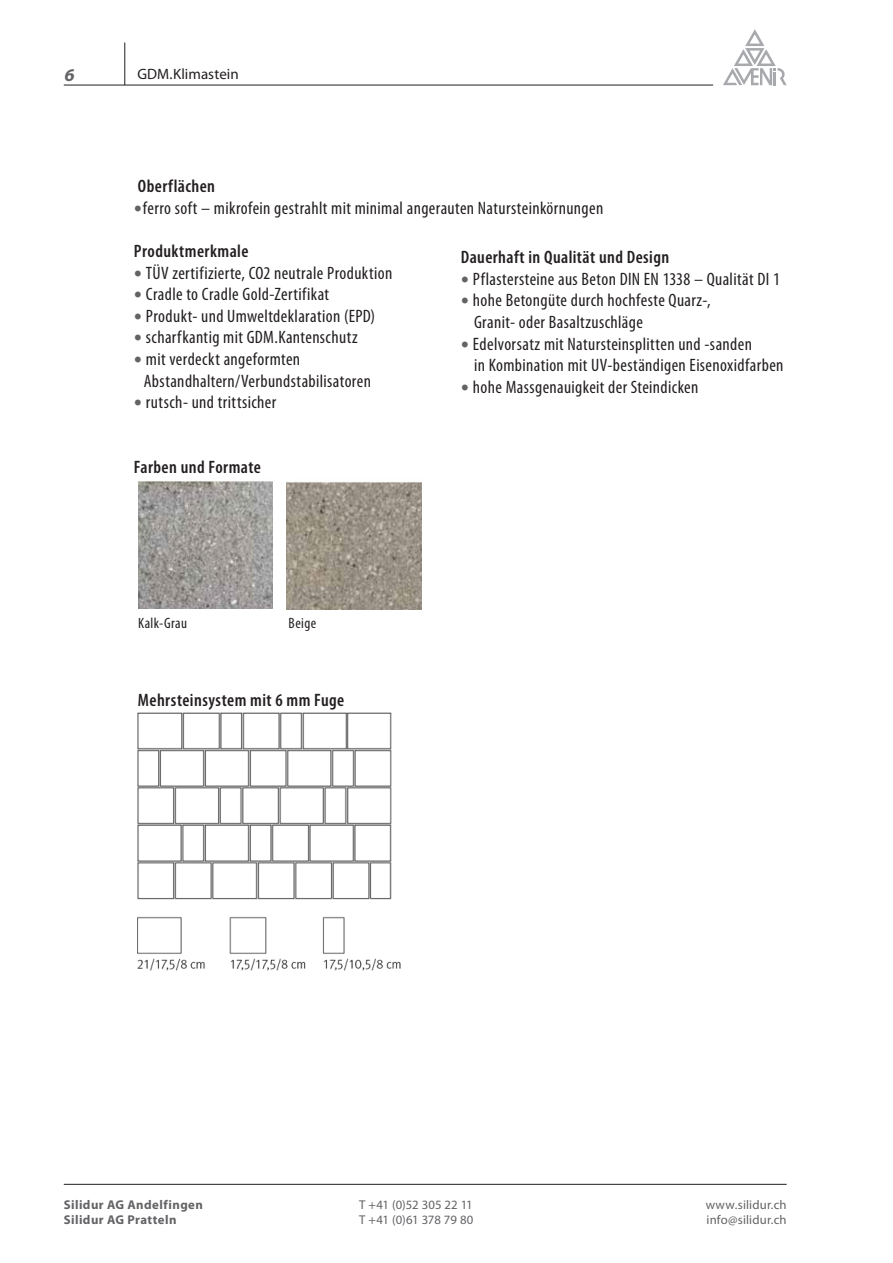
<style>
.page{position:relative;width:893px;height:1263px;background:#fff}
.page>*{position:absolute;margin:0;border:0;box-sizing:border-box;transform-origin:0 0}
.t1{font:condensed 18px/21.6px "Myriad Pro";letter-spacing:.02em;color:#231f20}
.t2{font:600 condensed 18px "Myriad Pro";letter-spacing:.025em;color:#231f20}
.t3{font:italic 700 18px "Myriad Pro";color:#636366}
.t4{font:condensed 15px "Myriad Pro";letter-spacing:.03em;color:#231f20}
.t5{font:15px "Myriad Pro";letter-spacing:.005em;color:#231f20}
.t6{font:12.75px "Myriad Pro";letter-spacing:.01em;color:#636366}
.t7{font:700 12.75px "Myriad Pro";letter-spacing:.035em;color:#636366}
.t8{font:12.75px "Myriad Pro";letter-spacing:-.01em;color:#636366}
</style>
<div class="page">
<hr style="left:125px;top:43px;width:1px;height:42px;background:#231f20">
<hr style="left:64px;top:1184px;width:723px;height:1px;background:#231f20">
<hr style="left:64px;top:85px;width:649px;height:1px;background:#231f20">
<svg style="left:723px;top:29px;width:64px;height:56px"></svg>
<img style="left:138px;top:481px;width:135px;height:127px">
<img style="left:138px;top:712px;width:263px;height:259px">
<img style="left:287px;top:482px;width:134px;height:127px">
<p class="t3" style="left:64px;top:63px;width:15px">6</p>
<p class="t5" style="left:137px;top:65px;width:103px">GDM.Klimastein</p>
<p class="t2" style="left:138px;top:175px;width:79px">Oberflächen</p>
<p class="t1" style="left:143px;top:197px;width:462px">ferro soft – mikrofein gestrahlt mit minimal angerauten Natursteinkörnungen</p>
<p class="t2" style="left:134px;top:240px;width:116px">Produktmerkmale</p>
<p class="t1" style="left:144px;top:262px;width:250px">TÜV zertifizierte, CO2 neutrale Produktion Cradle to Cradle Gold-Zertifikat<br>Produkt- und Umweltdeklaration (EPD) scharfkantig mit GDM.Kantenschutz<br>mit verdeckt angeformten Abstandhaltern/Verbundstabilisatoren rutsch- und trittsicher</p>
<p class="t2" style="left:461px;top:246px;width:210px">Dauerhaft in Qualität und Design</p>
<p class="t1" style="left:473px;top:268px;width:312px">Pflastersteine aus Beton DIN EN 1338 – Qualität DI 1 hohe Betongüte durch hochfeste Quarz-,<br>Granit- oder Basaltzuschläge<br>Edelvorsatz mit Natursteinsplitten und -sanden<br>in Kombination mit UV-beständigen Eisenoxidfarben hohe Massgenauigkeit der Steindicken</p>
<p class="t2" style="left:134px;top:456px;width:128px">Farben und Formate</p>
<p class="t4" style="left:138px;top:614px;width:50px">Kalk-Grau</p>
<p class="t4" style="left:289px;top:614px;width:29px">Beige</p>
<p class="t2" style="left:138px;top:689px;width:208px">Mehrsteinsystem mit 6 mm Fuge</p>
<p class="t7" style="left:64px;top:1196px;width:141px">Silidur AG Andelfingen</p>
<p class="t6" style="left:359px;top:1196px;width:115px">T +41 (0)52 305 22 11</p>
<p class="t6" style="left:706px;top:1196px;width:82px">www.silidur.ch</p>
<p class="t7" style="left:64px;top:1211px;width:114px">Silidur AG Pratteln</p>
<p class="t8" style="left:359px;top:1211px;width:116px">T +41 (0)61 378 79 80</p>
<p class="t6" style="left:707px;top:1211px;width:82px">info@silidur.ch</p>
</div>
